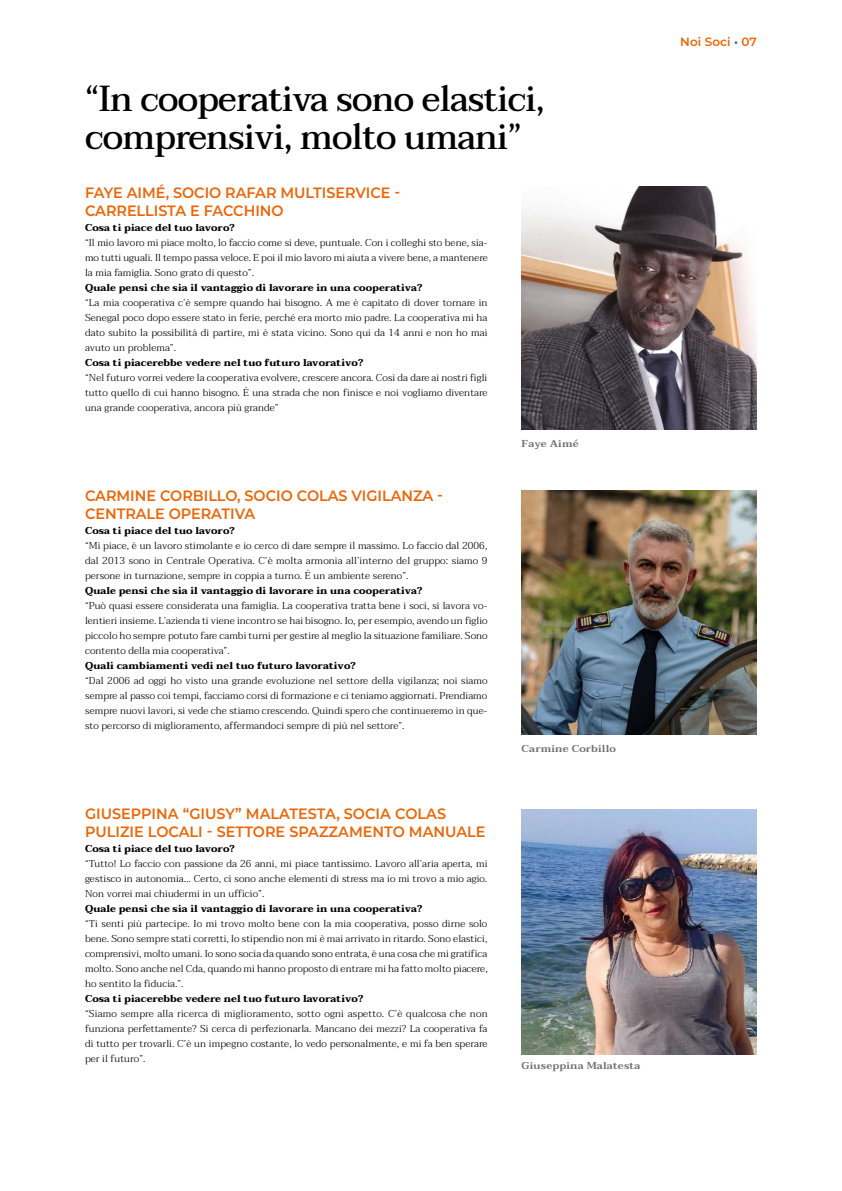
<style>
.page{position:relative;width:842px;height:1191px;background:#fff}
.page>*{position:absolute;margin:0;border:0;box-sizing:border-box;transform-origin:0 0}
.t1{font:500 36px/38px "Taviraj";letter-spacing:-.02em;color:#000}
.t2{font:600 15px/18px "Montserrat";color:#ec6608;scale:.96 1}
.t3{font:600 12px "Montserrat";letter-spacing:.005em;color:#ec6608}
.t4{font:300 10px/15px "Taviraj";letter-spacing:.005em;color:#000;text-align:justify}
.t5{font:700 10px "Taviraj";letter-spacing:.005em;color:#000}
.t6{font:600 10px "Taviraj";letter-spacing:.015em;color:#706f6f;scale:1.06 1}
.s1{color:#28649d}
</style>
<div class="page">
<img style="left:522px;top:490px;width:235px;height:244px">
<img style="left:522px;top:809px;width:235px;height:245px">
<img style="left:522px;top:186px;width:235px;height:244px">
<h1 class="t1" style="left:85px;top:80px;width:461px">“In cooperativa sono elastici, comprensivi, molto umani”</h1>
<h2 class="t2" style="left:85px;top:183px;width:330px">FAYE AIMÉ, SOCIO RAFAR MULTISERVICE -<br>CARRELLISTA E FACCHINO</h2>
<p class="t5" style="left:85px;top:221px;width:151px">Cosa ti piace del tuo lavoro?</p>
<p class="t4" style="left:85px;top:235px;width:404px">“Il mio lavoro mi piace molto, lo faccio come si deve, puntuale. Con i colleghi sto bene, sia&shy;mo tutti uguali. Il tempo passa veloce. E poi il mio lavoro mi aiuta a vivere bene, a mantenere la mia famiglia. Sono grato di questo”.</p>
<p class="t5" style="left:85px;top:281px;width:339px">Quale pensi che sia il vantaggio di lavorare in una cooperativa?</p>
<p class="t4" style="left:85px;top:295px;width:404px">“La mia cooperativa c’è sempre quando hai bisogno. A me è capitato di dover tornare in Senegal poco dopo essere stato in ferie, perché era morto mio padre. La cooperativa mi ha dato subito la possibilità di partire, mi è stata vicino. Sono qui da 14 anni e non ho mai avuto un problema”.</p>
<p class="t5" style="left:85px;top:356px;width:280px">Cosa ti piacerebbe vedere nel tuo futuro lavorativo?</p>
<p class="t4" style="left:85px;top:370px;width:404px">“Nel futuro vorrei vedere la cooperativa evolvere, crescere ancora. Così da dare ai nostri figli tutto quello di cui hanno bisogno. È una strada che non finisce e noi vogliamo diventare una grande cooperativa, ancora più grande”</p>
<h2 class="t2" style="left:85px;top:486px;width:374px">CARMINE CORBILLO, SOCIO COLAS VIGILANZA -<br>CENTRALE OPERATIVA</h2>
<p class="t5" style="left:85px;top:524px;width:151px">Cosa ti piace del tuo lavoro?</p>
<p class="t4" style="left:85px;top:538px;width:404px">“Mi piace, è un lavoro stimolante e io cerco di dare sempre il massimo. Lo faccio dal 2006, dal 2013 sono in Centrale Operativa. C’è molta armonia all’interno del gruppo: siamo 9 persone in turnazione, sempre in coppia a turno. È un ambiente sereno”.</p>
<p class="t5" style="left:85px;top:584px;width:339px">Quale pensi che sia il vantaggio di lavorare in una cooperativa?</p>
<p class="t4" style="left:85px;top:598px;width:404px">“Può quasi essere considerata una famiglia. La cooperativa tratta bene i soci, si lavora vo&shy;lentieri insieme. L’azienda ti viene incontro se hai bisogno. Io, per esempio, avendo un figlio piccolo ho sempre potuto fare cambi turni per gestire al meglio la situazione familiare. Sono contento della mia cooperativa”.</p>
<p class="t5" style="left:85px;top:659px;width:272px">Quali cambiamenti vedi nel tuo futuro lavorativo?</p>
<p class="t4" style="left:85px;top:673px;width:404px">“Dal 2006 ad oggi ho visto una grande evoluzione nel settore della vigilanza; noi siamo sempre al passo coi tempi, facciamo corsi di formazione e ci teniamo aggiornati. Prendiamo sempre nuovi lavori, si vede che stiamo crescendo. Quindi spero che continueremo in que&shy;sto percorso di miglioramento, affermandoci sempre di più nel settore”.</p>
<h2 class="t2" style="left:85px;top:804px;width:419px">GIUSEPPINA “GIUSY” MALATESTA, SOCIA COLAS<br>PULIZIE LOCALI - SETTORE SPAZZAMENTO MANUALE</h2>
<p class="t5" style="left:85px;top:842px;width:151px">Cosa ti piace del tuo lavoro?</p>
<p class="t4" style="left:85px;top:856px;width:404px">“Tutto! Lo faccio con passione da 26 anni, mi piace tantissimo. Lavoro all’aria aperta, mi gestisco in autonomia... Certo, ci sono anche elementi di stress ma io mi trovo a mio agio.<br>Non vorrei mai chiudermi in un ufficio”.</p>
<p class="t5" style="left:85px;top:902px;width:339px">Quale pensi che sia il vantaggio di lavorare in una cooperativa?</p>
<p class="t4" style="left:85px;top:916px;width:404px">“Ti senti più partecipe. Io mi trovo molto bene con la mia cooperativa, posso dirne solo bene. Sono sempre stati corretti, lo stipendio non mi è mai arrivato in ritardo. Sono elastici, comprensivi, molto umani. Io sono socia da quando sono entrata, è una cosa che mi gratifica molto. Sono anche nel Cda, quando mi hanno proposto di entrare mi ha fatto molto piacere, ho sentito la fiducia.”.</p>
<p class="t5" style="left:85px;top:992px;width:280px">Cosa ti piacerebbe vedere nel tuo futuro lavorativo?</p>
<p class="t4" style="left:85px;top:1006px;width:404px">“Siamo sempre alla ricerca di miglioramento, sotto ogni aspetto. C’è qualcosa che non funziona perfettamente? Si cerca di perfezionarla. Mancano dei mezzi? La cooperativa fa di tutto per trovarli. C’è un impegno costante, lo vedo personalmente, e mi fa ben sperare per il futuro”.</p>
<p class="t6" style="left:522px;top:437px;width:55px">Faye Aimé</p>
<p class="t6" style="left:522px;top:742px;width:91px">Carmine Corbillo</p>
<p class="t6" style="left:522px;top:1059px;width:114px">Giuseppina Malatesta</p>
<p class="t3" style="left:680px;top:34px;width:78px">Noi Soci <span class="s1">•</span> 07</p>
</div>
